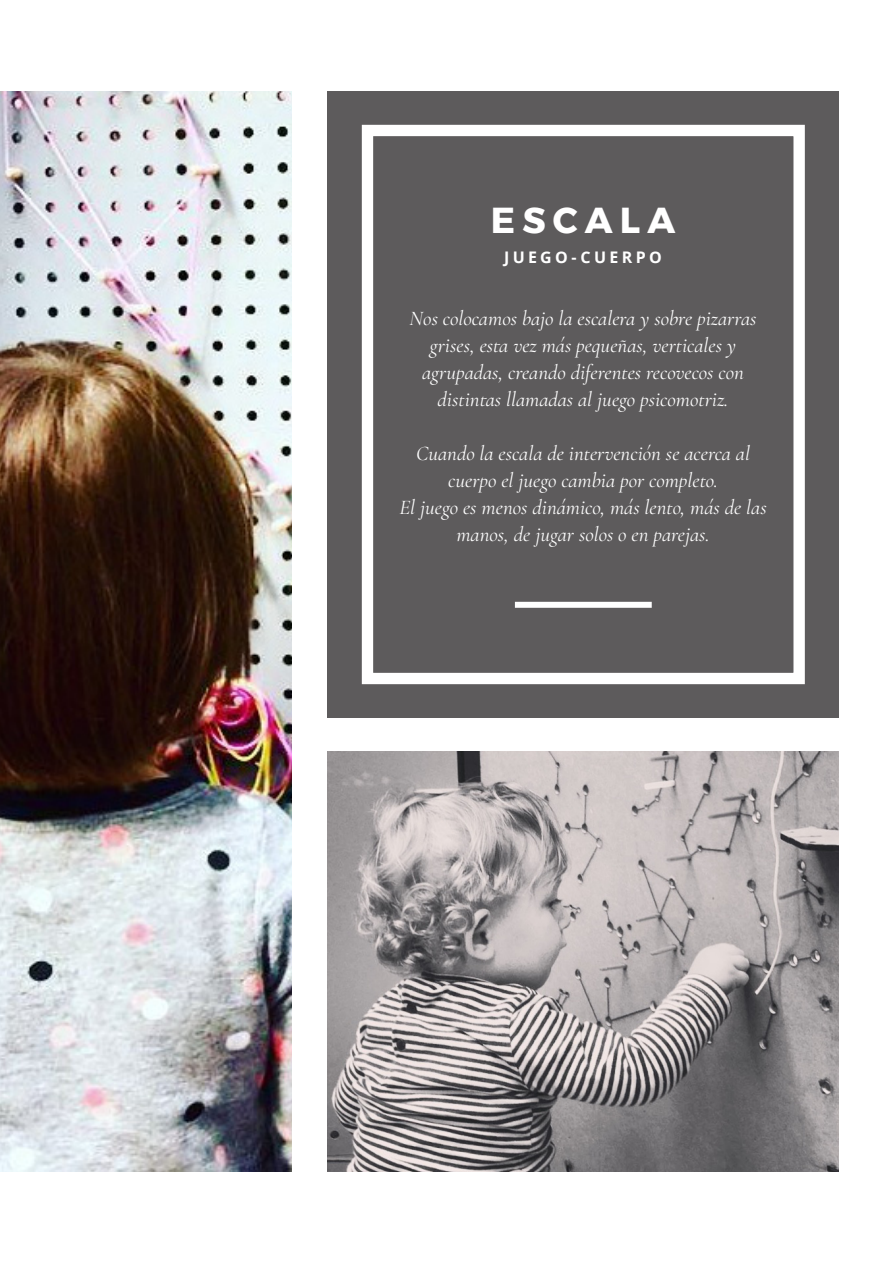
<style>
.page{position:relative;width:893px;height:1263px;background:#fff}
.page>*{position:absolute;margin:0;border:0;box-sizing:border-box;transform-origin:0 0}
.t1{font:700 36px "Montserrat";letter-spacing:.2em;color:#fff}
.t2{font:italic 21px/27px "Cormorant";color:#fff;text-align:center}
.t3{font:700 15.9px "Open Sans";letter-spacing:.205em;color:#fff}
</style>
<div class="page">
<img style="left:0;top:91px;width:292px;height:1080px">
<img style="left:328px;top:751px;width:511px;height:420px">
<div style="left:328px;top:91px;width:511px;height:627px;background:#5d5b5c"></div>
<div style="left:362px;top:125px;width:443px;height:559px;border:11px solid #fff"></div>
<div style="left:515px;top:602px;width:137px;height:6px;background:#fff"></div>
<h1 class="t1" style="left:491px;top:191px;width:186px">ESCALA</h1>
<p class="t3" style="left:504px;top:246px;width:159px">JUEGO-CUERPO</p>
<p class="t2" style="left:410px;top:305px;width:348px">Nos colocamos bajo la escalera y sobre pizarras grises, esta vez más pequeñas, verticales y agrupadas, creando diferentes recovecos con distintas llamadas al juego psicomotriz.</p>
<p class="t2" style="left:399px;top:440px;width:369px">Cuando la escala de intervención se acerca al cuerpo el juego cambia por completo.<br>El juego es menos dinámico, más lento, más de las manos, de jugar solos o en parejas.</p>
</div>
